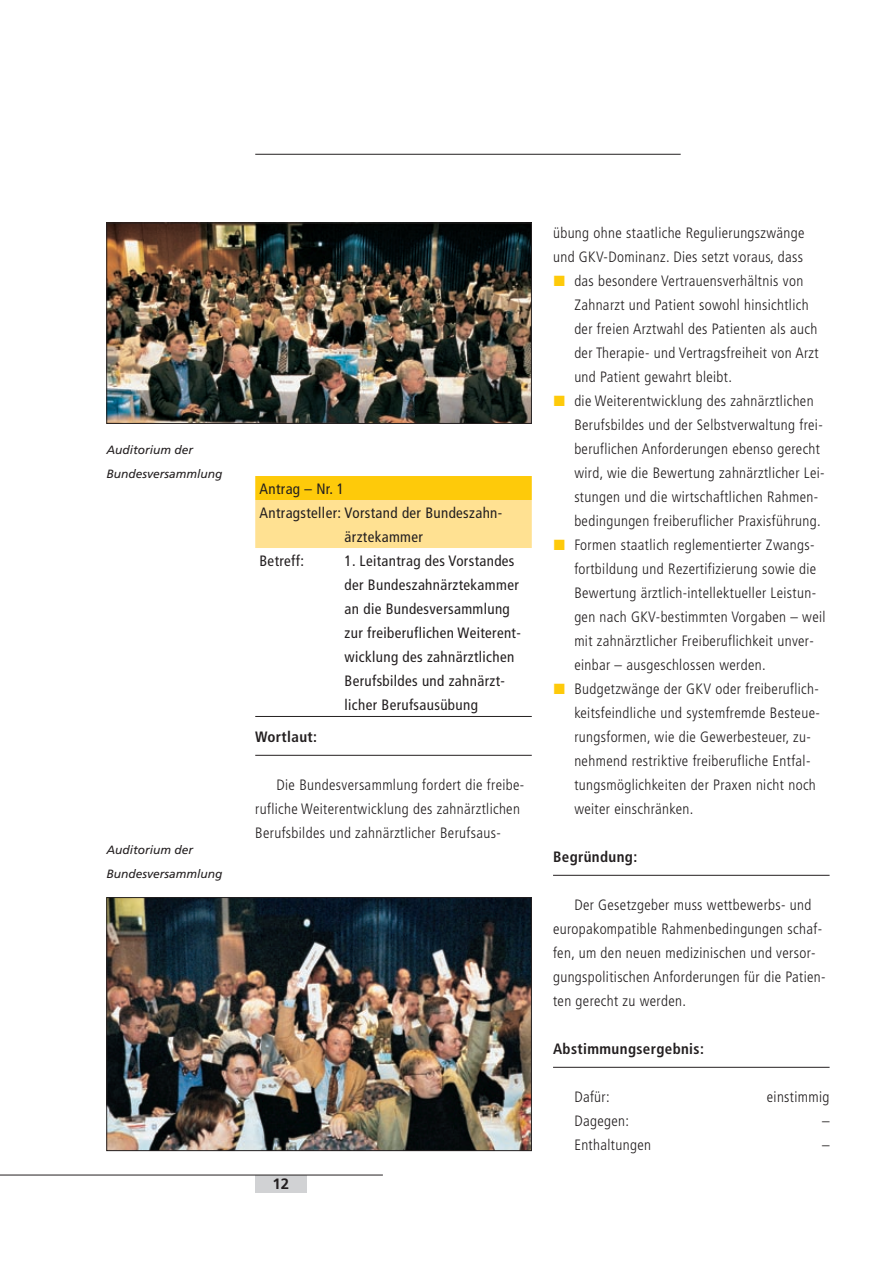
<style>
.page{position:relative;width:893px;height:1263px;background:#fff}
.page>*{position:absolute;margin:0;border:0;box-sizing:border-box;transform-origin:0 0}
.t1{font:300 condensed 15px/24px "Frutiger";letter-spacing:.025em;color:#231f20}
.t2{font:condensed 15px/24px "Frutiger";letter-spacing:.025em;color:#231f20}
.t3{font:700 condensed 15px "Frutiger";letter-spacing:.025em;color:#231f20}
.t4{font:700 15px "Frutiger";color:#231f20}
.t5{font:italic 12px/24px "Frutiger";color:#231f20}
.s1{font-family:"European Pi Three";font-weight:400;font-stretch:normal;color:#feca0a}
</style>
<div class="page">
<div style="left:255px;top:1175px;width:51px;height:17px;background:#d1d2d4"></div>
<hr style="left:1px;top:1175px;width:382px;height:1px;background:#231f20">
<hr style="left:255px;top:154px;width:425px;height:1px;background:#231f20">
<div style="left:255px;top:476px;width:276px;height:24px;background:#feca0a"></div>
<div style="left:255px;top:500px;width:276px;height:24px;background:#ffe192"></div>
<div style="left:255px;top:524px;width:276px;height:24px;background:#ffe192"></div>
<hr style="left:255px;top:716px;width:276px;height:1px;background:#231f20">
<hr style="left:255px;top:755px;width:276px;height:1px;background:#231f20">
<hr style="left:553px;top:875px;width:276px;height:1px;background:#231f20">
<hr style="left:553px;top:1067px;width:276px;height:1px;background:#231f20">
<img style="left:108px;top:899px;width:421px;height:250px">
<div style="left:106px;top:897px;width:425px;height:254px;border:1px solid #231f20"></div>
<img style="left:108px;top:225px;width:421px;height:197px">
<div style="left:106px;top:223px;width:425px;height:201px;border:1px solid #231f20"></div>
<p class="t5" style="left:106px;top:439px;width:117px">Auditorium der<br>Bundesversammlung</p>
<p class="t5" style="left:106px;top:838px;width:117px">Auditorium der<br>Bundesversammlung</p>
<p class="t2" style="left:259px;top:478px;width:86px">Antrag – Nr. 1</p>
<p class="t2" style="left:259px;top:502px;width:244px">Antragsteller: Vorstand der Bundeszahn-</p>
<p class="t2" style="left:344px;top:526px;width:80px">ärztekammer</p>
<p class="t2" style="left:259px;top:550px;width:46px">Betreff:</p>
<p class="t2" style="left:344px;top:550px;width:178px">1. Leitantrag des Vorstandes der Bundeszahnärztekammer an die Bundesversammlung zur freiberuflichen Weiterent&shy;wicklung des zahnärztlichen<br>Berufsbildes und zahnärzt&shy;licher Berufsausübung</p>
<p class="t3" style="left:255px;top:731px;width:63px">Wortlaut:</p>
<p class="t1" style="left:255px;top:774px;width:270px;text-indent:21px">Die Bundesversammlung fordert die freibe&shy;rufliche Weiterentwicklung des zahnärztlichen<br>Berufsbildes und zahnärztlicher Berufsaus-</p>
<p class="t4" style="left:272px;top:1177px;width:18px">12</p>
<p class="t1" style="left:553px;top:222px;width:253px">übung ohne staatliche Regulierungszwänge und GKV-Dominanz. Dies setzt voraus, dass</p>
<p class="t1" style="left:574px;top:270px;width:246px;text-indent:-21px"><span class="s1">-</span> das besondere Vertrauensverhältnis von Zahnarzt und Patient sowohl hinsichtlich der freien Arztwahl des Patienten als auch der Therapie- und Vertragsfreiheit von Arzt und Patient gewahrt bleibt.</p>
<p class="t1" style="left:574px;top:390px;width:252px;text-indent:-21px"><span class="s1">-</span> die Weiterentwicklung des zahnärztlichen Berufsbildes und der Selbstverwaltung frei&shy;beruflichen Anforderungen ebenso gerecht wird, wie die Bewertung zahnärztlicher Lei&shy;stungen und die wirtschaftlichen Rahmen&shy;bedingungen freiberuflicher Praxisführung.</p>
<p class="t1" style="left:574px;top:534px;width:253px;text-indent:-21px"><span class="s1">-</span> Formen staatlich reglementierter Zwangs&shy;fortbildung und Rezertifizierung sowie die Bewertung ärztlich-intellektueller Leistun&shy;gen nach GKV-bestimmten Vorgaben – weil mit zahnärztlicher Freiberuflichkeit unver&shy;einbar – ausgeschlossen werden.</p>
<p class="t1" style="left:574px;top:678px;width:247px;text-indent:-21px"><span class="s1">-</span> Budgetzwänge der GKV oder freiberuflich&shy;keitsfeindliche und systemfremde Besteue&shy;rungsformen, wie die Gewerbesteuer, zu&shy;nehmend restriktive freiberufliche Entfal&shy;tungsmöglichkeiten der Praxen nicht noch weiter einschränken.</p>
<p class="t3" style="left:553px;top:851px;width:86px">Begründung:</p>
<p class="t1" style="left:553px;top:894px;width:274px;text-indent:21px">Der Gesetzgeber muss wettbewerbs- und europakompatible Rahmenbedingungen schaf&shy;fen, um den neuen medizinischen und versor&shy;gungspolitischen Anforderungen für die Patien&shy;ten gerecht zu werden.</p>
<p class="t3" style="left:553px;top:1043px;width:152px">Abstimmungsergebnis:</p>
<p class="t1" style="left:574px;top:1086px;width:37px">Dafür:</p>
<p class="t1" style="left:766px;top:1086px;width:64px">einstimmig</p>
<p class="t1" style="left:574px;top:1110px;width:56px">Dagegen:</p>
<p class="t1" style="left:822px;top:1110px;width:9px">–</p>
<p class="t1" style="left:574px;top:1134px;width:78px">Enthaltungen</p>
<p class="t1" style="left:822px;top:1134px;width:9px">–</p>
</div>
